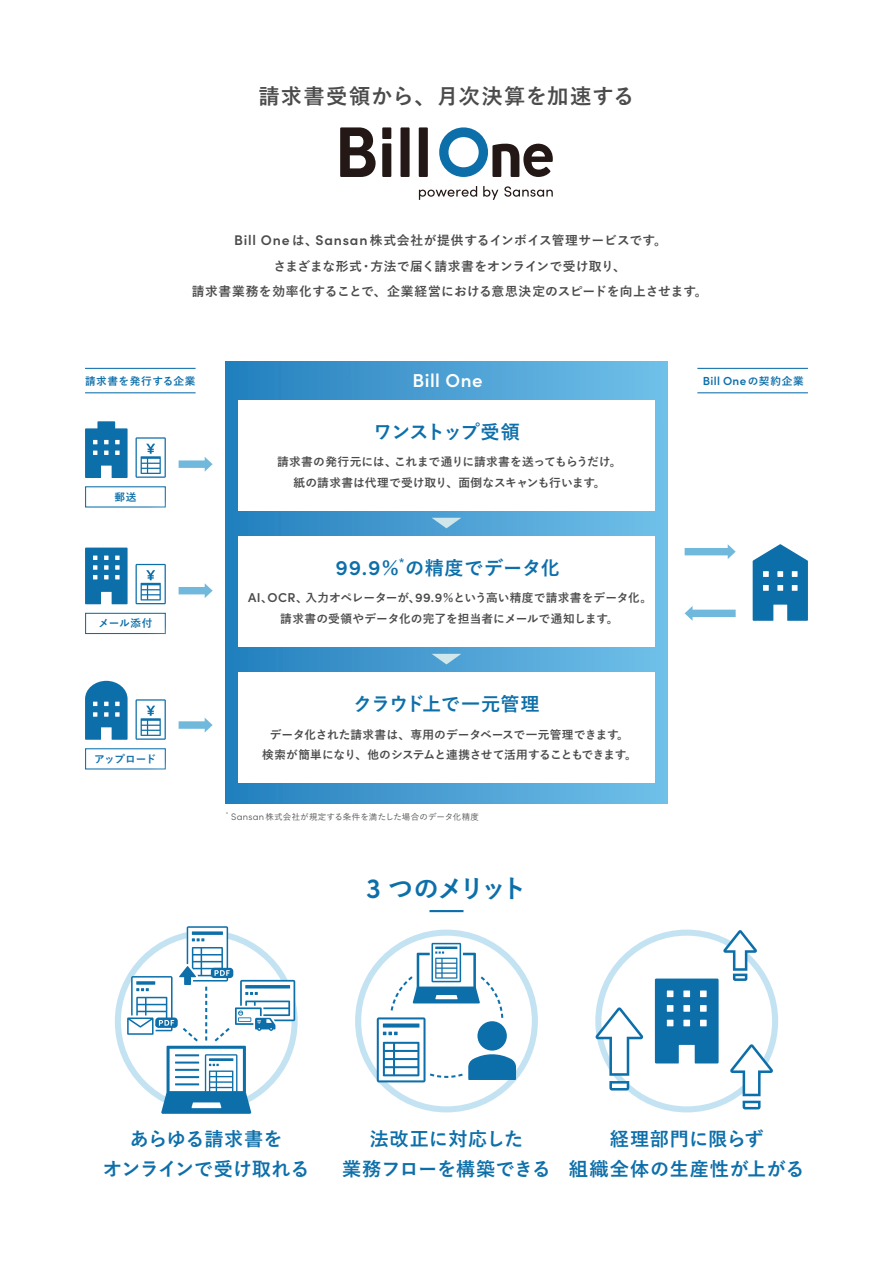
<style>
.page{position:relative;width:893px;height:1263px;background:#fff}
.page>*{position:absolute;margin:0;border:0;box-sizing:border-box;transform-origin:0 0}
.t1{font:700 25.5px "Yu Go";letter-spacing:-.15em;color:#0d6faa}
.t2{font:700 21.3px "Yu Go";letter-spacing:.06em;color:#4c4b4b}
.t3{font:700 19.2px/29.7px "Yu Go";color:#0d6faa;text-align:center}
.t4{font:700 19.2px/29.7px "Yu Go";letter-spacing:.035em;color:#0d6faa;text-align:center}
.t5{font:700 19.2px "Yu Go";letter-spacing:.02em;color:#0d6faa}
.t6{font:700 19.2px "Yu Go";letter-spacing:-.03em;color:#0d6faa}
.t7{font:700 19.2px "Yu Go";letter-spacing:-.06em;color:#0d6faa}
.t8{font:600 18.75px "Sofia Pro";letter-spacing:.025em;color:#fff}
.t9{font:700 12.75px/25.5px "Yu Go";letter-spacing:.015em;color:#4c4b4b;text-align:center}
.t10{font:700 11.7px/20.2px "Yu Go";color:#4c4b4b;text-align:center}
.t11{font:600 11.7px "Sofia Pro";letter-spacing:.03em;color:#0d6faa}
.t12{font:700 10.65px "Yu Go";letter-spacing:.045em;color:#0d6faa}
.t13{font:500 8.55px "Yu Go";letter-spacing:.015em;color:#4c4b4b}
.s1{font-family:"Sofia Pro";font-weight:600;font-size:14.1px}
.s2{font-family:"Yu Go";font-weight:700;font-size:10.65px}
.s3{font-family:"Sofia Pro";font-weight:600;font-size:21px}
.s4{font-family:"Sofia Pro";font-weight:600;font-size:12.9px}
.s5{font-family:"Sofia Pro";font-weight:300;font-size:9.3px}
.s6{font-family:"Sofia Pro";font-weight:600;font-size:28.05px}
</style>
<div class="page">
<svg style="left:419px;top:186px;width:58px;height:14px"></svg>
<svg style="left:483px;top:186px;width:15px;height:14px"></svg>
<svg style="left:504px;top:186px;width:49px;height:11px"></svg>
<svg style="left:340px;top:127px;width:36px;height:50px"></svg>
<div style="left:382px;top:143px;width:9px;height:34px;background:#231816"></div>
<div style="left:400px;top:127px;width:10px;height:50px;background:#231816"></div>
<div style="left:419px;top:127px;width:9px;height:50px;background:#231816"></div>
<div style="left:382px;top:127px;width:9px;height:12px;background:#231816"></div>
<svg style="left:439px;top:127px;width:114px;height:50px"></svg>
<div style="left:225px;top:361px;width:443px;height:443px;background:linear-gradient(to right,#237fbd,#72c1e9)"></div>
<svg style="left:432px;top:654px;width:29px;height:10px"></svg>
<svg style="left:432px;top:518px;width:29px;height:10px"></svg>
<div style="left:238px;top:536px;width:417px;height:110px;background:#fff"></div>
<div style="left:238px;top:672px;width:417px;height:110px;background:#fff"></div>
<div style="left:238px;top:400px;width:417px;height:110px;background:#fff"></div>
<hr style="left:697px;top:392px;width:111px;height:1px;background:#0d6faa">
<hr style="left:697px;top:368px;width:111px;height:1px;background:#0d6faa">
<svg style="left:685px;top:544px;width:51px;height:15px"></svg>
<svg style="left:685px;top:606px;width:51px;height:15px"></svg>
<hr style="left:85px;top:392px;width:111px;height:1px;background:#0d6faa">
<hr style="left:85px;top:368px;width:111px;height:1px;background:#0d6faa">
<svg style="left:179px;top:457px;width:34px;height:15px"></svg>
<svg style="left:179px;top:583px;width:34px;height:15px"></svg>
<div style="left:85px;top:613px;width:81px;height:21px;border:1px solid #0d6faa"></div>
<svg style="left:179px;top:718px;width:34px;height:14px"></svg>
<svg style="left:136px;top:437px;width:30px;height:41px"></svg>
<svg style="left:136px;top:564px;width:30px;height:40px"></svg>
<svg style="left:136px;top:699px;width:30px;height:41px"></svg>
<svg style="left:85px;top:421px;width:43px;height:57px"></svg>
<svg style="left:85px;top:548px;width:43px;height:56px;background:#2e82b5"></svg>
<svg style="left:85px;top:681px;width:43px;height:59px;background:#3788b8"></svg>
<svg style="left:753px;top:544px;width:55px;height:77px"></svg>
<hr style="left:429px;top:910px;width:34px;height:2px;background:#0d6faa">
<svg style="left:355px;top:929px;width:183px;height:183px"></svg>
<svg style="left:595px;top:929px;width:183px;height:183px"></svg>
<svg style="left:115px;top:926px;width:183px;height:188px"></svg>
<h2 class="t2" style="left:258px;top:84px;width:378px">請求書受領から、月次決算を加速する</h2>
<p class="t9" style="left:192px;top:228px;width:517px"><span class="s1">Bill One</span>は、<span class="s1">Sansan</span> 株式会社が提供するインボイス管理サービスです。<br>さまざまな形式・方法で届く請求書をオンラインで受け取り、<br>請求書業務を効率化することで、企業経営における意思決定のスピードを向上させます。</p>
<h3 class="t8" style="left:413px;top:366px;width:71px">Bill One</h3>
<p class="t12" style="left:85px;top:375px;width:112px">請求書を発行する企業</p>
<p class="t11" style="left:703px;top:372px;width:103px">Bill One<span class="s2">の契約企業</span></p>
<p class="t12" style="left:114px;top:491px;width:23px">郵送</p>
<p class="t12" style="left:98px;top:617px;width:55px">メール添付</p>
<p class="t12" style="left:94px;top:753px;width:64px">アップロード</p>
<h3 class="t7" style="left:373px;top:421px;width:148px">ワンストップ受領</h3>
<p class="t10" style="left:277px;top:452px;width:346px">請求書の発行元には、これまで通りに請求書を送ってもらうだけ。紙の請求書は代理で受け取り、面倒なスキャンも行います。</p>
<h3 class="t5" style="left:336px;top:557px;width:226px"><span class="s3">99.9</span>％<sup>*</sup>の精度でデータ化</h3>
<p class="t10" style="left:248px;top:588px;width:406px"><span class="s4">AI</span>、<span class="s4">OCR</span>、入力オペレーターが、<span class="s4">99.9</span>％という高い精度で請求書をデータ化。請求書の受領やデータ化の完了を担当者にメールで通知します。</p>
<h3 class="t6" style="left:353px;top:693px;width:188px">クラウド上で一元管理</h3>
<p class="t10" style="left:262px;top:724px;width:376px">データ化された請求書は、専用のデータベースで一元管理できます。<br>検索が簡単になり、他のシステムと連携させて活用することもできます。</p>
<p class="t13" style="left:226px;top:809px;width:254px"><sup>*</sup> <span class="s5">Sansan</span>株式会社が規定する条件を満たした場合のデータ化精度</p>
<h1 class="t1" style="left:366px;top:875px;width:162px"><span class="s6">3</span> つのメリット</h1>
<h3 class="t3" style="left:103px;top:1124px;width:209px">あらゆる請求書を<br>オンラインで受け取れる</h3>
<h3 class="t3" style="left:342px;top:1124px;width:210px">法改正に対応した<br>業務フローを構築できる</h3>
<h3 class="t4" style="left:569px;top:1124px;width:237px">経理部門に限らず<br>組織全体の生産性が上がる</h3>
</div>
